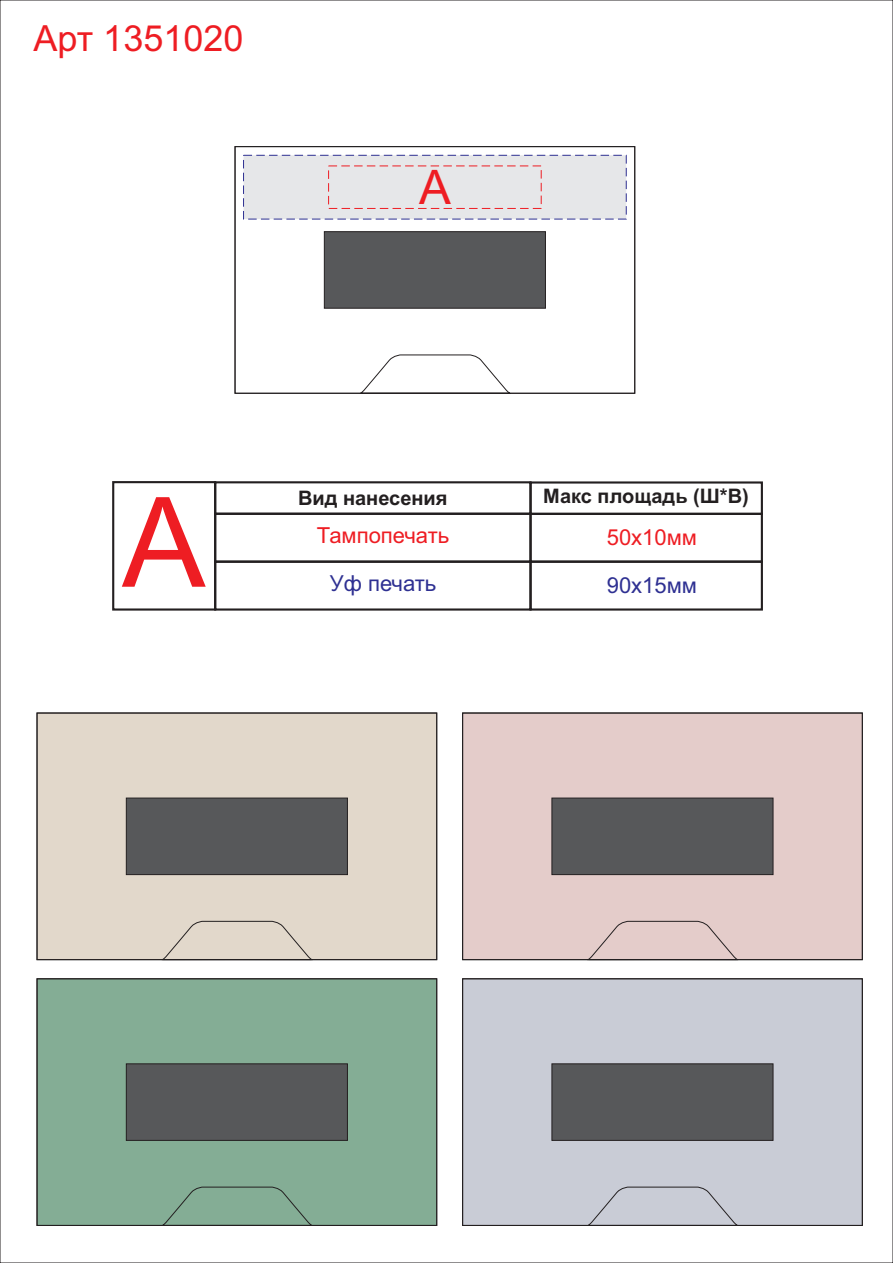
<style>
.page{position:relative;width:893px;height:1263px;background:#fff}
.page>*{position:absolute;margin:0;border:0;box-sizing:border-box;transform-origin:0 0}
.t1{font:125.1px "Arial";color:#ee1d23}
.t2{font:47.55px "Arial";color:#ee1d23}
.t3{font:36px "Arial";color:#ee1d23}
.t4{font:22.05px "Arial";color:#ee1d23}
.t5{font:22.05px "Arial";color:#2e3092}
.t6{font:700 19.95px "Arial";color:#231f20}
</style>
<div class="page">
<div style="left:214px;top:481px;width:318px;height:34px;border:2px solid #231f20"></div>
<div style="left:214px;top:513px;width:318px;height:50px;border:2px solid #231f20"></div>
<div style="left:214px;top:561px;width:318px;height:50px;border:2px solid #231f20"></div>
<div style="left:529px;top:513px;width:234px;height:50px;border:2px solid #231f20"></div>
<div style="left:529px;top:561px;width:234px;height:50px;border:2px solid #231f20"></div>
<div style="left:529px;top:481px;width:234px;height:34px;border:2px solid #231f20"></div>
<div style="left:112px;top:481px;width:104px;height:130px;border:2px solid #231f20"></div>
<svg style="left:234px;top:146px;width:402px;height:248px"></svg>
<div style="left:36px;top:712px;width:402px;height:249px;background:#e2d8cb"></div>
<div style="left:36px;top:978px;width:402px;height:248px;background:#84ad95"></div>
<div style="left:462px;top:712px;width:401px;height:249px;background:#e4ccca"></div>
<div style="left:462px;top:978px;width:401px;height:248px;background:#c9ccd6"></div>
<div style="left:323px;top:231px;width:223px;height:78px;background:#57585a"></div>
<div style="left:125px;top:797px;width:223px;height:78px;background:#57585a"></div>
<div style="left:125px;top:1063px;width:223px;height:78px;background:#57585a"></div>
<div style="left:551px;top:797px;width:223px;height:78px;background:#57585a"></div>
<div style="left:551px;top:1063px;width:223px;height:78px;background:#57585a"></div>
<svg style="left:243px;top:154px;width:384px;height:66px;background:#e1dfe4"></svg>
<h3 class="t3" style="left:34px;top:25px;width:211px">Арт 1351020</h3>
<h2 class="t2" style="left:419px;top:170px;width:33px">A</h2>
<h1 class="t1" style="left:122px;top:496px;width:85px">A</h1>
<p class="t6" style="left:298px;top:490px;width:151px">Вид нанесения</p>
<p class="t6" style="left:543px;top:489px;width:207px">Макс площадь (Ш*В)</p>
<p class="t4" style="left:317px;top:527px;width:134px">Тампопечать</p>
<p class="t5" style="left:330px;top:575px;width:108px">Уф печать</p>
<p class="t4" style="left:607px;top:529px;width:92px">50х10мм</p>
<p class="t5" style="left:607px;top:577px;width:92px">90х15мм</p>
</div>
